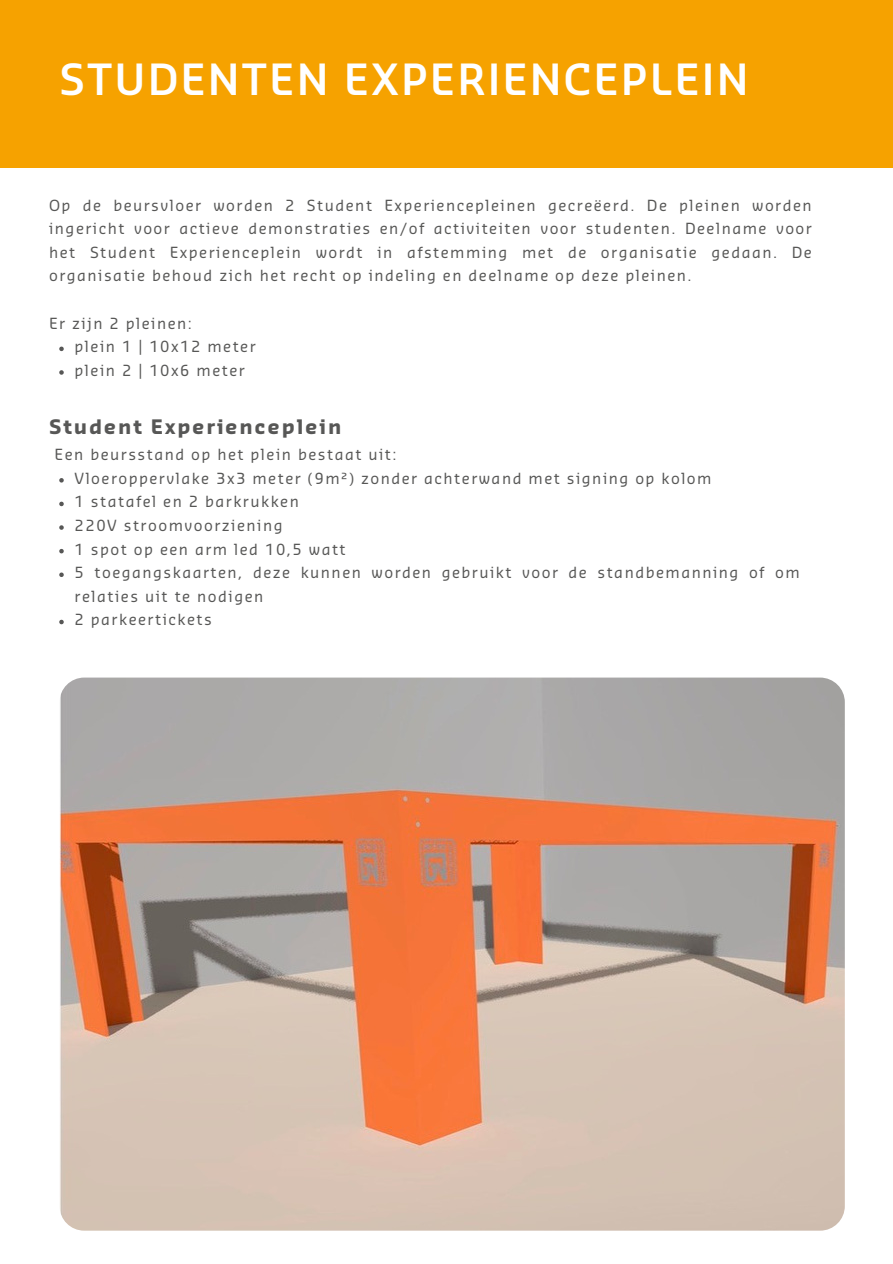
<style>
.page{position:relative;width:893px;height:1264px;background:#fff}
.page>*{position:absolute;margin:0;border:0;box-sizing:border-box;transform-origin:0 0}
.t1{font:600 42px "Sansa Pro";letter-spacing:.05em;color:#fff}
.t2{font:700 19.5px "Sansa Pro";letter-spacing:.1em;color:#575756}
.t3{font:15px/23.5px "Sansa Pro";letter-spacing:.1em;color:#575756}
</style>
<div class="page">
<div style="left:0;top:0;width:892px;height:167px;background:#f6a200"></div>
<svg style="left:59px;top:346px;width:5px;height:5px"></svg>
<svg style="left:59px;top:370px;width:5px;height:5px"></svg>
<svg style="left:59px;top:478px;width:5px;height:4px"></svg>
<svg style="left:59px;top:501px;width:5px;height:5px"></svg>
<svg style="left:59px;top:525px;width:5px;height:5px"></svg>
<svg style="left:59px;top:549px;width:5px;height:4px"></svg>
<svg style="left:59px;top:572px;width:5px;height:5px"></svg>
<svg style="left:59px;top:619px;width:5px;height:5px"></svg>
<img style="left:59px;top:677px;width:785px;height:553px;border-radius:25px">
<h1 class="t1" style="left:59px;top:61px;width:690px">STUDENTEN EXPERIENCEPLEIN</h1>
<p class="t3" style="left:49px;top:194px;width:764px;text-align:justify">Op de beursvloer worden 2 Student Experiencepleinen gecreëerd. De pleinen worden ingericht voor actieve demonstraties en/of activiteiten voor studenten. Deelname voor het Student Experienceplein wordt in afstemming met de organisatie gedaan. De organisatie behoud zich het recht op indeling en deelname op deze pleinen.</p>
<p class="t3" style="left:49px;top:312px;width:144px">Er zijn 2 pleinen:</p>
<p class="t3" style="left:75px;top:336px;width:183px">plein 1 | 10x12 meter plein 2 | 10x6 meter</p>
<h2 class="t2" style="left:49px;top:418px;width:294px">Student Experienceplein</h2>
<p class="t3" style="left:55px;top:443px;width:343px">Een beursstand op het plein bestaat uit:</p>
<p class="t3" style="left:75px;top:467px;width:726px">Vloeroppervlake 3x3 meter (9m²) zonder achterwand met signing op kolom<br>1 statafel en 2 barkrukken<br>220V stroomvoorziening<br>1 spot op een arm led 10,5 watt<br>5 toegangskaarten, deze kunnen worden gebruikt voor de standbemanning of om relaties uit te nodigen<br>2 parkeertickets</p>
</div>
